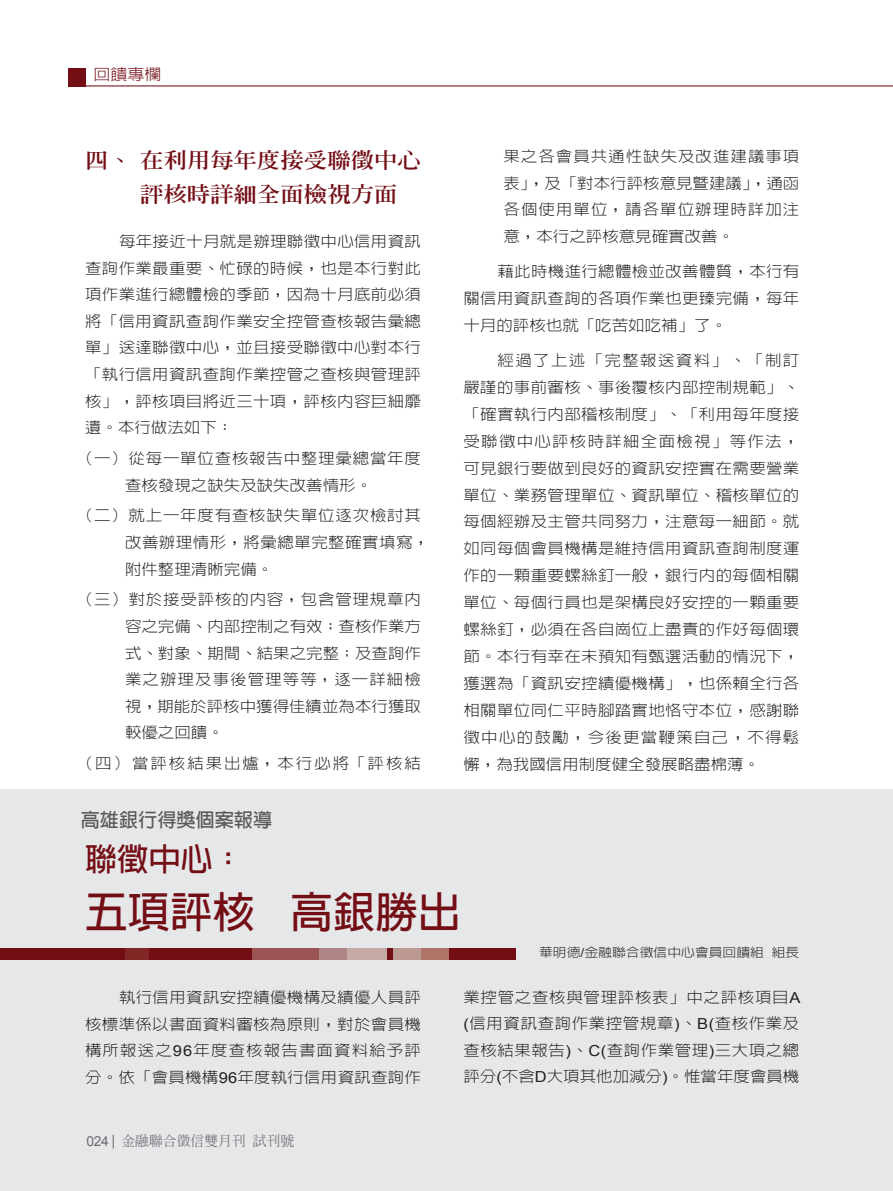
<style>
.page{position:relative;width:893px;height:1191px;background:#fff}
.page>*{position:absolute;margin:0;border:0;box-sizing:border-box;transform-origin:0 0}
.t1{font:700 42.45px "AR Hei B5";color:#730e15}
.t2{font:700 31.95px "AR Hei B5";color:#730e15}
.t3{font:800 21px/34px "AR Ming B5";color:#730e15;scale:1.11 1}
.t4{font:700 19.2px "AR Hei B5";color:#57585a}
.t5{font:300 15.3px "AR Hei B5";color:#730e15;scale:1.11 1}
.t6{font:300 15.15px/26.5px "AR Hei B5";letter-spacing:.02em;color:#231f20;text-align:justify;scale:1.09 1}
.t7{font:300 15.15px/26.5px "AR Hei B5";letter-spacing:.045em;color:#231f20;text-align:center;scale:1.09 1}
.t8{font:300 15.15px "AR Hei B5";letter-spacing:.12em;color:#231f20;scale:1.09 1}
.t9{font:500 13.8px "AR Ming B5";color:#6c6d70}
.t10{font:300 12.45px "AR Hei B5";color:#231f20;scale:1.11 1}
.s1{font-family:"Arial";font-weight:400}
</style>
<div class="page">
<div style="left:0;top:789px;width:893px;height:402px;background:#e6e7e9"></div>
<div style="left:0;top:948px;width:516px;height:12px;background:#730e15"></div>
<div style="left:347px;top:948px;width:102px;height:12px;background:#ad7467"></div>
<div style="left:252px;top:948px;width:139px;height:12px;background:#9b5353"></div>
<svg style="left:319px;top:948px;width:101px;height:12px"></svg>
<div style="left:387px;top:948px;width:6px;height:12px;background:#730e15"></div>
<div style="left:126px;top:948px;width:23px;height:12px;background:#802726"></div>
<svg style="left:113px;top:1134px;width:1px;height:14px"></svg>
<hr style="left:85px;top:85px;width:808px;height:1px;background:#730e15">
<div style="left:68px;top:68px;width:17px;height:18px;background:#730e15"></div>
<p class="t5" style="left:94px;top:67px;width:63px">回饋專欄</p>
<h3 class="t3" style="left:140px;top:143px;width:254px;text-indent:-55px">四、在利用每年度接受聯徵中心評核時詳細全面檢視方面</h3>
<p class="t6" style="left:85px;top:228px;width:310px;text-indent:34px">每年接近十月就是辦理聯徵中心信用資訊查詢作業最重要、忙碌的時候，也是本行對此項作業進行總體檢的季節，因為十月底前必須將「信用資訊查詢作業安全控管查核報告彙總單」送達聯徵中心，並且接受聯徵中心對本行「執行信用資訊查詢作業控管之查核與管理評核」，評核項目將近三十項，評核內容巨細靡遺。本行做法如下：</p>
<p class="t7" style="left:77px;top:445px;width:317px">（一）從每一單位查核報告中整理彙總當年度查核發現之缺失及缺失改善情形。</p>
<p class="t6" style="left:125px;top:502px;width:281px;text-align:left;text-indent:-48px">（二）就上一年度有查核缺失單位逐次檢討其改善辦理情形，將彙總單完整確實填寫，附件整理清晰完備。</p>
<p class="t6" style="left:125px;top:586px;width:273px;text-indent:-48px">（三）對於接受評核的內容，包含管理規章內容之完備、內部控制之有效；查核作業方式、對象、期間、結果之完整；及查詢作業之辦理及事後管理等等，逐一詳細檢視，期能於評核中獲得佳績並為本行獲取較優之回饋。</p>
<p class="t8" style="left:77px;top:756px;width:317px">（四）當評核結果出爐，本行必將「評核結</p>
<p class="t4" style="left:81px;top:810px;width:193px">高雄銀行得獎個案報導</p>
<p class="t6" style="left:503px;top:143px;width:273px">果之各會員共通性缺失及改進建議事項表」，及「對本行評核意見暨建議」，通函各個使用單位，請各單位辦理時詳加注意，本行之評核意見確實改善。</p>
<p class="t6" style="left:463px;top:258px;width:310px;text-indent:34px">藉此時機進行總體檢並改善體質，本行有關信用資訊查詢的各項作業也更臻完備，每年十月的評核也就「吃苦如吃補」了。</p>
<p class="t6" style="left:463px;top:347px;width:310px;text-indent:34px">經過了上述「完整報送資料」、「制訂嚴謹的事前審核、事後覆核內部控制規範」、「確實執行內部稽核制度」、「利用每年度接受聯徵中心評核時詳細全面檢視」等作法，可見銀行要做到良好的資訊安控實在需要營業單位、業務管理單位、資訊單位、稽核單位的每個經辦及主管共同努力，注意每一細節。就如同每個會員機構是維持信用資訊查詢制度運作的一顆重要螺絲釘一般，銀行內的每個相關單位、每個行員也是架構良好安控的一顆重要螺絲釘，必須在各自崗位上盡責的作好每個環節。本行有幸在未預知有甄選活動的情況下，獲選為「資訊安控績優機構」，也係賴全行各相關單位同仁平時腳踏實地恪守本位，感謝聯徵中心的鼓勵，今後更當鞭策自己，不得鬆懈，為我國信用制度健全發展略盡棉薄。</p>
<h2 class="t2" style="left:85px;top:842px;width:161px">聯徵中心：</h2>
<h1 class="t1" style="left:85px;top:890px;width:377px">五項評核 高銀勝出</h1>
<p class="t6" style="left:85px;top:984px;width:310px;text-indent:34px">執行信用資訊安控績優機構及績優人員評核標準係以書面資料審核為原則，對於會員機構所報送之<span class="s1">96</span>年度查核報告書面資料給予評分。依「會員機構<span class="s1">96</span>年度執行信用資訊查詢作</p>
<p class="t9" style="left:87px;top:1134px;width:209px"><span class="s1">024</span> 金融聯合徵信雙月刊試刊號</p>
<p class="t10" style="left:539px;top:946px;width:236px">華明德<span class="s1">/</span>金融聯合徵信中心會員回饋組組長</p>
<p class="t6" style="left:463px;top:983px;width:311px">業控管之查核與管理評核表」中之評核項目<span class="s1">A (</span>信用資訊查詢作業控管規章<span class="s1">)</span>、<span class="s1">B(</span>查核作業及查核結果報告<span class="s1">)</span>、<span class="s1">C(</span>查詢作業管理<span class="s1">)</span>三大項之總評分<span class="s1">(</span>不含<span class="s1">D</span>大項其他加減分<span class="s1">)</span>。惟當年度會員機</p>
</div>
